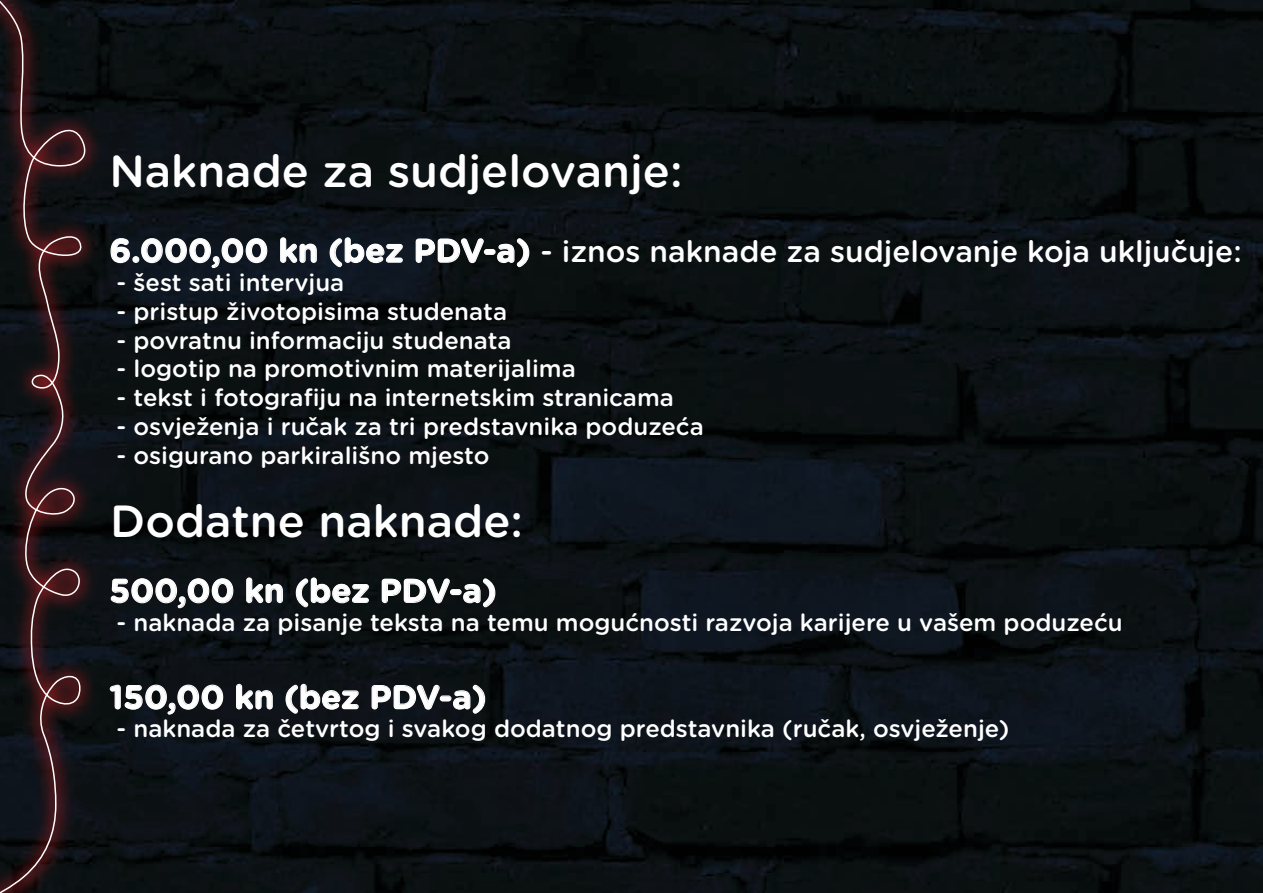
<style>
.page{position:relative;width:1263px;height:893px;background:#fff}
.page>*{position:absolute;margin:0;border:0;box-sizing:border-box;transform-origin:0 0}
.t1{font:500 45px "Gotham Rounded";color:#fff}
.t2{font:700 33px "Gotham Rounded";color:#fff}
.t3{font:500 30px "Gotham Rounded";color:#fff}
.t4{font:500 24px "Gotham Rounded";color:#fff}
.s1{font-weight:700;font-size:33px}
</style>
<div class="page">
<img style="left:142px;top:0;width:1094px;height:893px">
<img style="left:90px;top:0;width:52px;height:893px">
<svg style="left:0;top:0;width:90px;height:893px;background:#22181b"></svg>
<svg style="left:110px;top:238px;width:20px;height:26px"></svg>
<div style="left:132px;top:256px;width:7px;height:7px;border:1px solid #fff;border-radius:3px"></div>
<svg style="left:141px;top:238px;width:127px;height:31px;background:#363c44"></svg>
<svg style="left:280px;top:237px;width:37px;height:27px"></svg>
<svg style="left:329px;top:237px;width:74px;height:31px;background:#3a414b"></svg>
<svg style="left:415px;top:238px;width:69px;height:26px;background:#3b4043"></svg>
<div style="left:484px;top:249px;width:12px;height:6px;border:1px solid #fff;border-radius:2px"></div>
<svg style="left:496px;top:237px;width:34px;height:31px"></svg>
<svg style="left:110px;top:578px;width:124px;height:50px;background:#272b31"></svg>
<svg style="left:246px;top:577px;width:37px;height:27px"></svg>
<svg style="left:295px;top:577px;width:75px;height:31px;background:#363b3c"></svg>
<svg style="left:381px;top:578px;width:69px;height:26px;background:#3b3f40"></svg>
<div style="left:450px;top:589px;width:12px;height:6px;border:1px solid #fff;border-radius:2px"></div>
<svg style="left:463px;top:578px;width:33px;height:30px"></svg>
<svg style="left:109px;top:684px;width:115px;height:51px;background:#25292d"></svg>
<svg style="left:235px;top:683px;width:38px;height:27px"></svg>
<svg style="left:285px;top:683px;width:74px;height:31px;background:#393c41"></svg>
<svg style="left:371px;top:684px;width:69px;height:26px;background:#3d4145"></svg>
<div style="left:440px;top:695px;width:11px;height:6px;border:1px solid #fff;border-radius:2px"></div>
<svg style="left:452px;top:684px;width:34px;height:30px"></svg>
<img style="left:1236px;top:0;width:27px;height:893px">
<h1 class="t1" style="left:109px;top:139px;width:575px">Naknade za sudjelovanje:</h1>
<p class="t3" style="left:109px;top:230px;width:1134px"><span class="s1">6.000,00 kn (bez PDV-a)</span> - iznos naknade za sudjelovanje koja uključuje:</p>
<p class="t4" style="left:117px;top:265px;width:229px">- šest sati intervjua</p>
<p class="t4" style="left:117px;top:294px;width:392px">- pristup životopisima studenata</p>
<p class="t4" style="left:117px;top:323px;width:397px">- povratnu informaciju studenata</p>
<p class="t4" style="left:117px;top:352px;width:461px">- logotip na promotivnim materijalima</p>
<p class="t4" style="left:117px;top:381px;width:559px">- tekst i fotografiju na internetskim stranicama</p>
<p class="t4" style="left:117px;top:409px;width:589px">- osvježenja i ručak za tri predstavnika poduzeća</p>
<p class="t4" style="left:117px;top:438px;width:374px">- osigurano parkirališno mjesto</p>
<h1 class="t1" style="left:110px;top:489px;width:414px">Dodatne naknade:</h1>
<h2 class="t2" style="left:109px;top:566px;width:389px">500,00 kn (bez PDV-a)</h2>
<p class="t4" style="left:117px;top:606px;width:1008px">- naknada za pisanje teksta na temu mogućnosti razvoja karijere u vašem poduzeću</p>
<h2 class="t2" style="left:109px;top:673px;width:379px">150,00 kn (bez PDV-a)</h2>
<p class="t4" style="left:117px;top:712px;width:894px">- naknada za četvrtog i svakog dodatnog predstavnika (ručak, osvježenje)</p>
</div>
